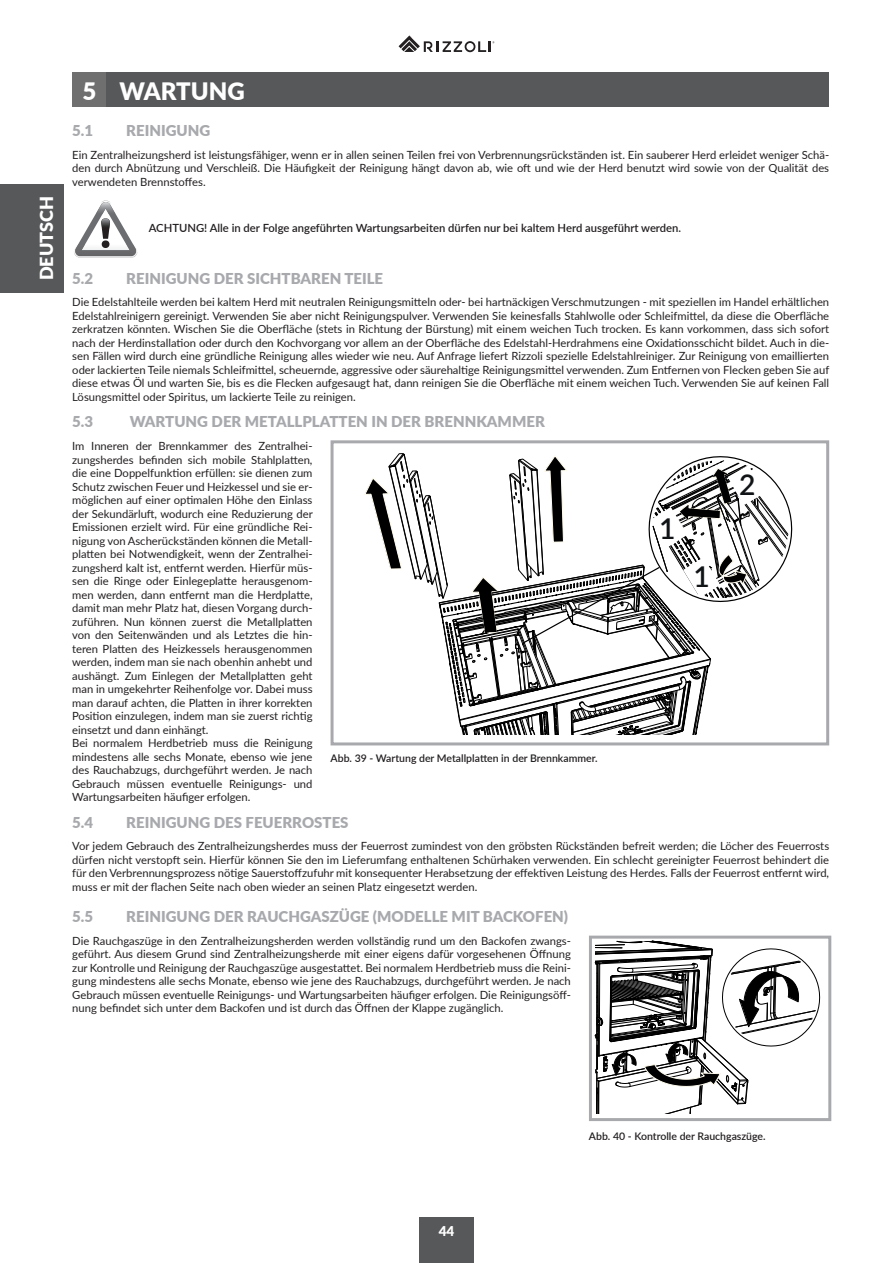
<style>
.page{position:relative;width:893px;height:1263px;background:#fff}
.page>*{position:absolute;margin:0;border:0;box-sizing:border-box;transform-origin:0 0}
.t1{font:600 28.65px "Lato";color:#111416}
.t2{font:900 24px "Lato";color:#fff}
.t3{font:900 18px "Lato";color:#fff}
.t4{font:900 15px "Lato";color:#a8a9ad}
.t5{font:900 13.5px "Lato";color:#fff}
.Normale{font:11.25px/13.5px "Lato";color:#231f20;text-align:justify}
.Normale-2{font:600 11.25px "Lato";color:#231f20}
.t6{font:600 10.5px "Lato";color:#231f20}
</style>
<div class="page">
<div style="left:0;top:184px;width:64px;height:108px;background:#57585a"></div>
<div style="left:419px;top:1217px;width:54px;height:46px;background:#57585a"></div>
<svg style="left:399px;top:36px;width:95px;height:16px"></svg>
<svg style="left:74px;top:200px;width:64px;height:57px"></svg>
<div style="left:72px;top:72px;width:35px;height:35px;background:#706f6f"></div>
<div style="left:107px;top:72px;width:722px;height:35px;background:#57585a"></div>
<svg style="left:364px;top:440px;width:456px;height:681px"></svg>
<h3 class="t3" style="left:33px;top:280px;width:86px;rotate:-90deg">DEUTSCH</h3>
<p class="t2" style="left:83px;top:73px;width:15px">5</p>
<p class="t2" style="left:119px;top:73px;width:127px">WARTUNG</p>
<p class="t4" style="left:72px;top:120px;width:22px">5.1</p>
<p class="t4" style="left:126px;top:120px;width:85px">REINIGUNG</p>
<p class="Normale" style="left:72px;top:148px;width:758px">Ein Zentralheizungsherd ist leistungsfähiger, wenn er in allen seinen Teilen frei von Verbrennungsrückständen ist. Ein sauberer Herd erleidet weniger Schä&shy;den durch Abnützung und Verschleiß. Die Häufigkeit der Reinigung hängt davon ab, wie oft und wie der Herd benutzt wird sowie von der Qualität des verwendeten Brennstoffes.</p>
<p class="Normale-2" style="left:149px;top:219px;width:534px">ACHTUNG! Alle in der Folge angeführten Wartungsarbeiten dürfen nur bei kaltem Herd ausgeführt werden.</p>
<p class="t4" style="left:72px;top:267px;width:22px">5.2</p>
<p class="t4" style="left:126px;top:267px;width:258px">REINIGUNG DER SICHTBAREN TEILE</p>
<p class="Normale" style="left:72px;top:295px;width:759px">Die Edelstahlteile werden bei kaltem Herd mit neutralen Reinigungsmitteln oder- bei hartnäckigen Verschmutzungen - mit speziellen im Handel erhältlichen Edelstahlreinigern gereinigt. Verwenden Sie aber nicht Reinigungspulver. Verwenden Sie keinesfalls Stahlwolle oder Schleifmittel, da diese die Oberfläche zerkratzen könnten. Wischen Sie die Oberfläche (stets in Richtung der Bürstung) mit einem weichen Tuch trocken. Es kann vorkommen, dass sich sofort nach der Herdinstallation oder durch den Kochvorgang vor allem an der Oberfläche des Edelstahl-Herdrahmens eine Oxidationsschicht bildet. Auch in die&shy;sen Fällen wird durch eine gründliche Reinigung alles wieder wie neu. Auf Anfrage liefert Rizzoli spezielle Edelstahlreiniger. Zur Reinigung von emaillierten oder lackierten Teile niemals Schleifmittel, scheuernde, aggressive oder säurehaltige Reinigungsmittel verwenden. Zum Entfernen von Flecken geben Sie auf diese etwas Öl und warten Sie, bis es die Flecken aufgesaugt hat, dann reinigen Sie die Oberfläche mit einem weichen Tuch. Verwenden Sie auf keinen Fall Lösungsmittel oder Spiritus, um lackierte Teile zu reinigen.</p>
<p class="t4" style="left:72px;top:410px;width:22px">5.3</p>
<p class="t4" style="left:130px;top:410px;width:417px">WARTUNG DER METALLPLATTEN IN DER BRENNKAMMER</p>
<p class="Normale" style="left:72px;top:439px;width:242px">Im Inneren der Brennkammer des Zentralhei&shy;zungsherdes befinden sich mobile Stahlplatten, die eine Doppelfunktion erfüllen: sie dienen zum Schutz zwischen Feuer und Heizkessel und sie er&shy;möglichen auf einer optimalen Höhe den Einlass der Sekundärluft, wodurch eine Reduzierung der Emissionen erzielt wird. Für eine gründliche Rei&shy;nigung von Ascherückständen können die Metall&shy;platten bei Notwendigkeit, wenn der Zentralhei&shy;zungsherd kalt ist, entfernt werden. Hierfür müs&shy;sen die Ringe oder Einlegeplatte herausgenom&shy;men werden, dann entfernt man die Herdplatte, damit man mehr Platz hat, diesen Vorgang durch&shy;zuführen. Nun können zuerst die Metallplatten von den Seitenwänden und als Letztes die hin&shy;teren Platten des Heizkessels herausgenommen werden, indem man sie nach obenhin anhebt und aushängt. Zum Einlegen der Metallplatten geht man in umgekehrter Reihenfolge vor. Dabei muss man darauf achten, die Platten in ihrer korrekten Position einzulegen, indem man sie zuerst richtig einsetzt und dann einhängt.</p>
<p class="Normale" style="left:72px;top:736px;width:242px">Bei normalem Herdbetrieb muss die Reinigung mindestens alle sechs Monate, ebenso wie jene des Rauchabzugs, durchgeführt werden. Je nach Gebrauch müssen eventuelle Reinigungs- und Wartungsarbeiten häufiger erfolgen.</p>
<p class="t6" style="left:331px;top:751px;width:269px">Abb. 39 - Wartung der Metallplatten in der Brennkammer.</p>
<p class="t4" style="left:72px;top:811px;width:22px">5.4</p>
<p class="t4" style="left:126px;top:811px;width:224px">REINIGUNG DES FEUERROSTES</p>
<p class="t1" style="left:659px;top:507px;width:18px">1</p>
<p class="t1" style="left:694px;top:556px;width:18px">1</p>
<p class="t1" style="left:739px;top:464px;width:18px">2</p>
<p class="Normale" style="left:72px;top:839px;width:758px">Vor jedem Gebrauch des Zentralheizungsherdes muss der Feuerrost zumindest von den gröbsten Rückständen befreit werden; die Löcher des Feuerrosts dürfen nicht verstopft sein. Hierfür können Sie den im Lieferumfang enthaltenen Schürhaken verwenden. Ein schlecht gereinigter Feuerrost behindert die für den Verbrennungsprozess nötige Sauerstoffzufuhr mit konsequenter Herabsetzung der effektiven Leistung des Herdes. Falls der Feuerrost entfernt wird, muss er mit der flachen Seite nach oben wieder an seinen Platz eingesetzt werden.</p>
<p class="t4" style="left:72px;top:905px;width:22px">5.5</p>
<p class="t4" style="left:126px;top:905px;width:443px">REINIGUNG DER RAUCHGASZÜGE (MODELLE MIT BACKOFEN)</p>
<p class="Normale" style="left:72px;top:933px;width:500px">Die Rauchgaszüge in den Zentralheizungsherden werden vollständig rund um den Backofen zwangs&shy;geführt. Aus diesem Grund sind Zentralheizungsherde mit einer eigens dafür vorgesehenen Öffnung zur Kontrolle und Reinigung der Rauchgaszüge ausgestattet. Bei normalem Herdbetrieb muss die Reini&shy;gung mindestens alle sechs Monate, ebenso wie jene des Rauchabzugs, durchgeführt werden. Je nach Gebrauch müssen eventuelle Reinigungs- und Wartungsarbeiten häufiger erfolgen. Die Reinigungsöff&shy;nung befindet sich unter dem Backofen und ist durch das Öffnen der Klappe zugänglich.</p>
<p class="t5" style="left:439px;top:1220px;width:17px">44</p>
<p class="t6" style="left:589px;top:1128px;width:178px">Abb. 40 - Kontrolle der Rauchgaszüge.</p>
</div>
